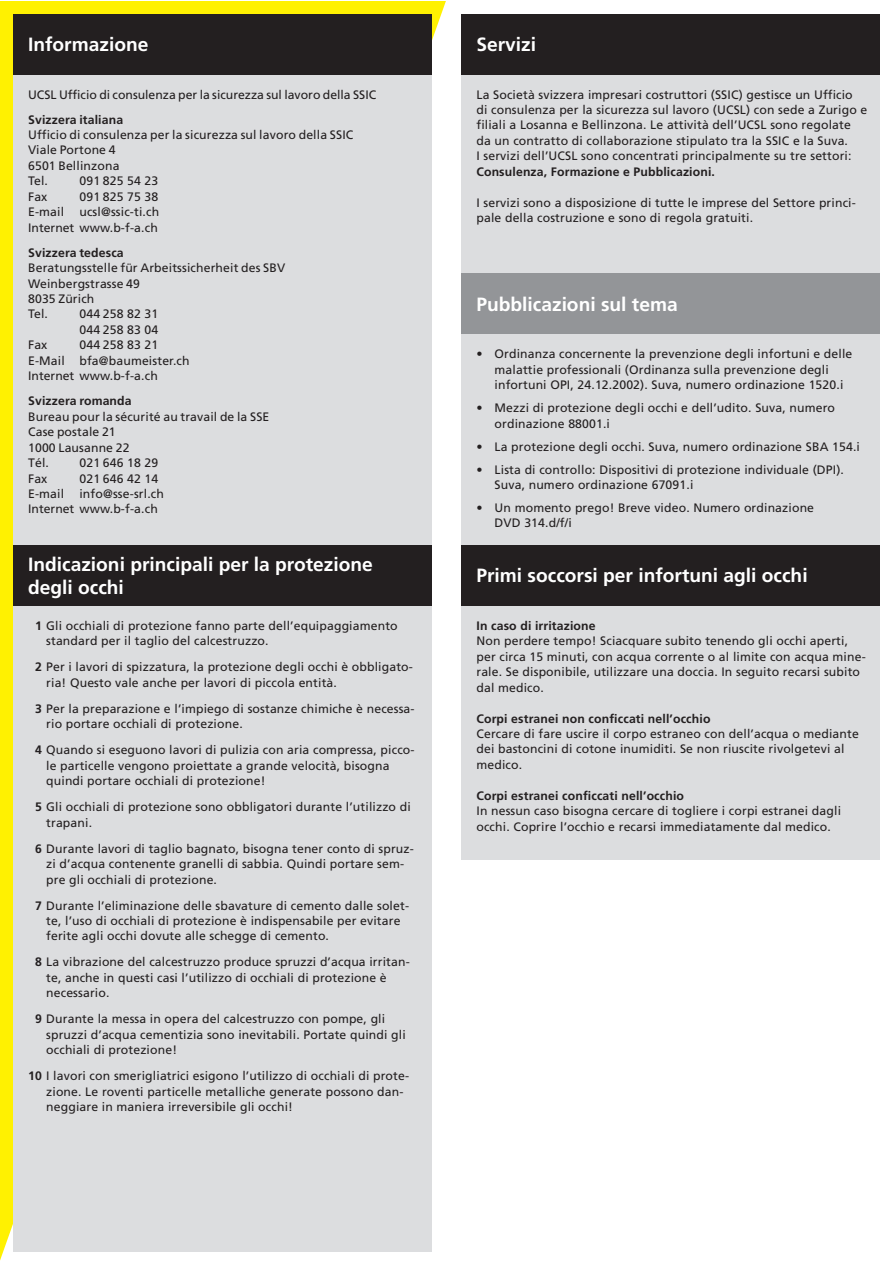
<style>
.page{position:relative;width:893px;height:1263px;background:#fff}
.page>*{position:absolute;margin:0;border:0;box-sizing:border-box;transform-origin:0 0}
.t1{font:700 19.2px/23px "Frutiger";color:#fff}
.t2{font:12.3px/15.5px "Frutiger";letter-spacing:.01em;color:#231f20}
.t3{font:700 12.3px "Frutiger";letter-spacing:.01em;color:#231f20}
.s1{font-weight:700}
</style>
<div class="page">
<svg style="left:0;top:2px;width:446px;height:1259px"></svg>
<div style="left:13px;top:74px;width:418px;height:471px;background:#dcdddf"></div>
<div style="left:13px;top:14px;width:418px;height:60px;background:#231f20"></div>
<div style="left:13px;top:606px;width:418px;height:646px;background:#dcdddf"></div>
<div style="left:13px;top:545px;width:418px;height:61px;background:#231f20"></div>
<div style="left:461px;top:74px;width:418px;height:200px;background:#dcdddf"></div>
<div style="left:461px;top:14px;width:418px;height:60px;background:#231f20"></div>
<div style="left:461px;top:334px;width:418px;height:211px;background:#dcdddf"></div>
<div style="left:461px;top:274px;width:418px;height:60px;background:#939598"></div>
<div style="left:461px;top:606px;width:418px;height:253px;background:#dcdddf"></div>
<div style="left:461px;top:545px;width:418px;height:61px;background:#231f20"></div>
<h1 class="t1" style="left:28px;top:34px;width:122px">Informazione</h1>
<p class="t2" style="left:28px;top:87px;width:350px">UCSL Ufficio di consulenza per la sicurezza sul lavoro della SSIC</p>
<p class="t3" style="left:28px;top:114px;width:97px">Svizzera italiana</p>
<p class="t2" style="left:28px;top:128px;width:327px">Ufficio di consulenza per la sicurezza sul lavoro della SSIC<br>Viale Portone 4<br>6501 Bellinzona<br>Tel.</p>
<p class="t2" style="left:79px;top:174px;width:80px">091 825 54 23</p>
<p class="t2" style="left:28px;top:190px;width:133px;text-align:justify;text-indent:51px">091 825 75 38<br>E-mail ucsl@ssic-ti.ch Internet www.b-f-a.ch</p>
<p class="t3" style="left:28px;top:247px;width:97px">Svizzera tedesca</p>
<p class="t2" style="left:28px;top:261px;width:259px">Beratungsstelle für Arbeitssicherheit des SBV<br>Weinbergstrasse 49<br>8035 Zürich<br>Tel.</p>
<p class="t2" style="left:28px;top:190px;width:21px">Fax</p>
<p class="t2" style="left:79px;top:307px;width:80px">044 258 82 31<br>044 258 83 04</p>
<p class="t2" style="left:28px;top:338px;width:163px;text-indent:51px">044 258 83 21<br>E-Mail bfa@baumeister.ch<br>Internet www.b-f-a.ch</p>
<p class="t3" style="left:28px;top:396px;width:105px">Svizzera romanda</p>
<p class="t2" style="left:28px;top:410px;width:243px">Bureau pour la sécurité au travail de la SSE<br>Case postale 21<br>1000 Lausanne 22<br>Tél.</p>
<p class="t2" style="left:28px;top:338px;width:21px">Fax</p>
<p class="t2" style="left:79px;top:456px;width:80px">021 646 18 29</p>
<p class="t2" style="left:28px;top:471px;width:137px;text-indent:51px">021 646 42 14<br>E-mail info@sse-srl.ch<br>Internet www.b-f-a.ch</p>
<p class="t2" style="left:28px;top:471px;width:21px">Fax</p>
<h1 class="t1" style="left:28px;top:554px;width:346px">Indicazioni principali per la protezione degli occhi</h1>
<p class="t2" style="left:46px;top:619px;width:353px;text-indent:-11px"><span class="s1">1</span> Gli occhiali di protezione fanno parte dell’equipaggiamento standard per il taglio del calcestruzzo.</p>
<p class="t2" style="left:46px;top:660px;width:368px;text-indent:-11px"><span class="s1">2</span> Per i lavori di spizzatura, la protezione degli occhi è obbligato&shy;ria! Questo vale anche per lavori di piccola entità.</p>
<p class="t2" style="left:46px;top:702px;width:370px;text-indent:-11px"><span class="s1">3</span> Per la preparazione e l’impiego di sostanze chimiche è necessa&shy;rio portare occhiali di protezione.</p>
<p class="t2" style="left:46px;top:743px;width:370px;text-indent:-11px"><span class="s1">4</span> Quando si eseguono lavori di pulizia con aria compressa, picco&shy;le particelle vengono proiettate a grande velocità, bisogna quindi portare occhiali di protezione!</p>
<p class="t2" style="left:46px;top:800px;width:366px;text-indent:-11px"><span class="s1">5</span> Gli occhiali di protezione sono obbligatori durante l’utilizzo di trapani.</p>
<p class="t2" style="left:46px;top:841px;width:369px;text-indent:-11px"><span class="s1">6</span> Durante lavori di taglio bagnato, bisogna tener conto di spruz&shy;zi d’acqua contenente granelli di sabbia. Quindi portare sem&shy;pre gli occhiali di protezione.</p>
<p class="t2" style="left:46px;top:898px;width:364px;text-indent:-11px"><span class="s1">7</span> Durante l’eliminazione delle sbavature di cemento dalle solet&shy;te, l’uso di occhiali di protezione è indispensabile per evitare ferite agli occhi dovute alle schegge di cemento.</p>
<p class="t2" style="left:46px;top:955px;width:365px;text-indent:-11px"><span class="s1">8</span> La vibrazione del calcestruzzo produce spruzzi d’acqua irritan&shy;te, anche in questi casi l’utilizzo di occhiali di protezione è necessario.</p>
<p class="t2" style="left:46px;top:1012px;width:361px;text-indent:-11px"><span class="s1">9</span> Durante la messa in opera del calcestruzzo con pompe, gli spruzzi d’acqua cementizia sono inevitabili. Portate quindi gli occhiali di protezione!</p>
<p class="t2" style="left:46px;top:1069px;width:364px;text-indent:-18px"><span class="s1">10</span> I lavori con smerigliatrici esigono l’utilizzo di occhiali di prote&shy;zione. Le roventi particelle metalliche generate possono dan&shy;neggiare in maniera irreversibile gli occhi!</p>
<h1 class="t1" style="left:476px;top:34px;width:61px">Servizi</h1>
<p class="t2" style="left:476px;top:87px;width:392px">La Società svizzera impresari costruttori (SSIC) gestisce un Ufficio<br>di consulenza per la sicurezza sul lavoro (UCSL) con sede a Zurigo e filiali a Losanna e Bellinzona. Le attività dell’UCSL sono regolate da un contratto di collaborazione stipulato tra la SSIC e la Suva.<br>I servizi dell’UCSL sono concentrati principalmente su tre settori:</p>
<p class="t3" style="left:476px;top:166px;width:240px">Consulenza, Formazione e Pubblicazioni.</p>
<p class="t2" style="left:476px;top:196px;width:381px">I servizi sono a disposizione di tutte le imprese del Settore princi&shy;pale della costruzione e sono di regola gratuiti.</p>
<h1 class="t1" style="left:476px;top:294px;width:203px">Pubblicazioni sul tema</h1>
<p class="t2" style="left:495px;top:347px;width:359px;text-indent:-18px">• Ordinanza concernente la prevenzione degli infortuni e delle malattie professionali (Ordinanza sulla prevenzione degli infortuni OPI, 24.12.2002). Suva, numero ordinazione 1520.i</p>
<p class="t2" style="left:495px;top:401px;width:342px;text-indent:-18px">• Mezzi di protezione degli occhi e dell’udito. Suva, numero ordinazione 88001.i</p>
<p class="t2" style="left:476px;top:439px;width:385px">• La protezione degli occhi. Suva, numero ordinazione SBA 154.i</p>
<p class="t2" style="left:495px;top:462px;width:351px;text-indent:-18px">• Lista di controllo: Dispositivi di protezione individuale (DPI).<br>Suva, numero ordinazione 67091.i</p>
<p class="t2" style="left:495px;top:501px;width:321px;text-indent:-18px">• Un momento prego! Breve video. Numero ordinazione<br>DVD 314.d/f/i</p>
<h1 class="t1" style="left:476px;top:566px;width:333px">Primi soccorsi per infortuni agli occhi</h1>
<p class="t3" style="left:476px;top:620px;width:121px">In caso di irritazione</p>
<p class="t2" style="left:476px;top:634px;width:391px">Non perdere tempo! Sciacquare subito tenendo gli occhi aperti, per circa 15 minuti, con acqua corrente o al limite con acqua mine&shy;rale. Se disponibile, utilizzare una doccia. In seguito recarsi subito dal medico.</p>
<p class="t3" style="left:476px;top:713px;width:236px">Corpi estranei non conficcati nell’occhio</p>
<p class="t2" style="left:476px;top:727px;width:384px">Cercare di fare uscire il corpo estraneo con dell’acqua o mediante dei bastoncini di cotone inumiditi. Se non riuscite rivolgetevi al medico.</p>
<p class="t3" style="left:476px;top:790px;width:209px">Corpi estranei conficcati nell’occhio</p>
<p class="t2" style="left:476px;top:804px;width:366px">In nessun caso bisogna cercare di togliere i corpi estranei dagli occhi. Coprire l’occhio e recarsi immediatamente dal medico.</p>
</div>
